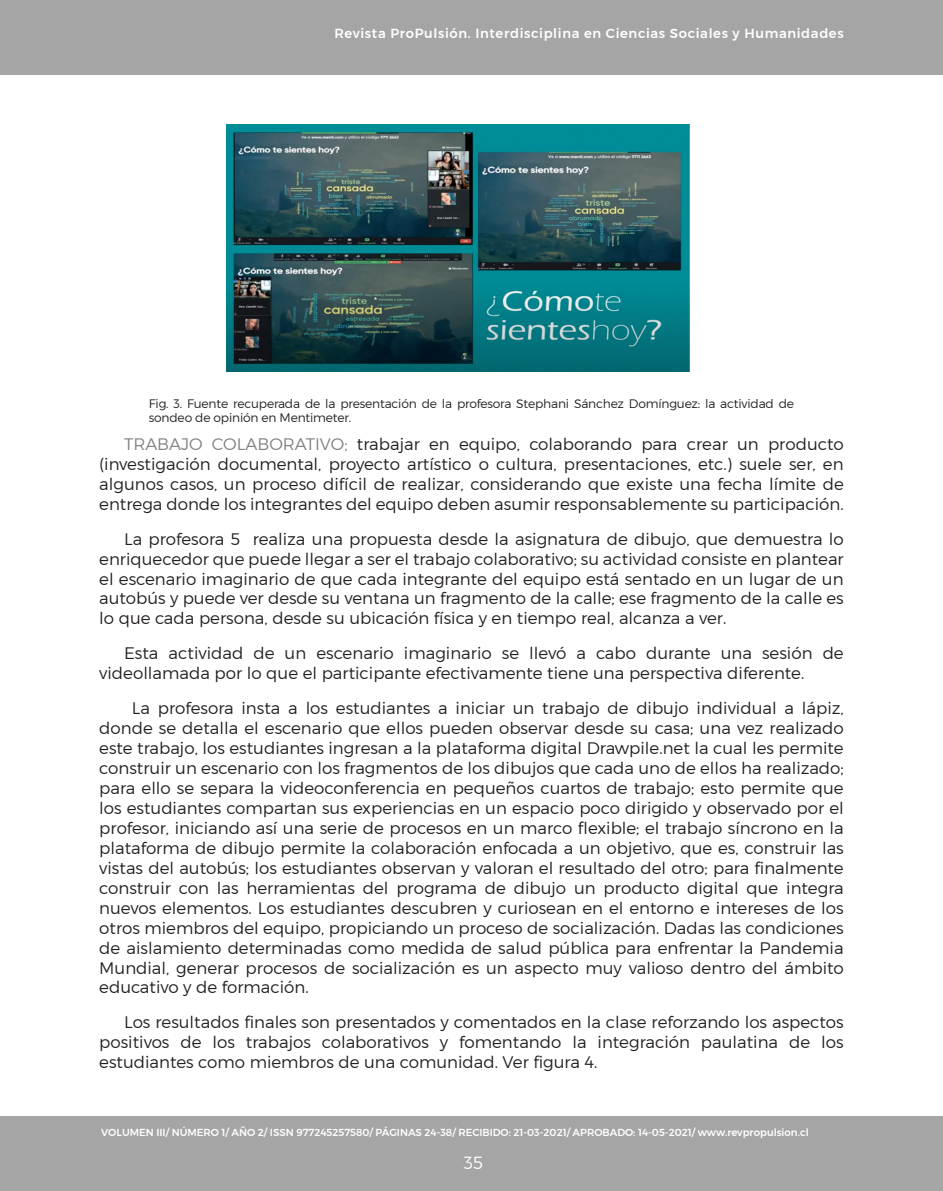
<style>
.page{position:relative;width:943px;height:1191px;background:#fff}
.page>*{position:absolute;margin:0;border:0;box-sizing:border-box;transform-origin:0 0}
.t1{font:300 17.5px "Montserrat";color:#fff}
._07_parrafo_texto_ar{font:300 16.62px/19.9px "Montserrat";color:#231f20;text-align:justify}
.t2{font:500 13.12px "Montserrat";letter-spacing:.05em;color:#fff}
._03_parrafo_instituc{font:300 12.25px/14.7px "Montserrat";letter-spacing:-.015em;color:#231f20}
.t3{font:500 10.15px "Montserrat";color:#fff}
.s1{color:#808080}
</style>
<div class="page">
<div style="left:0;top:1116px;width:943px;height:75px;background:#a5a5a5"></div>
<div style="left:0;top:0;width:943px;height:74px;background:#a5a5a5"></div>
<img style="left:227px;top:124px;width:463px;height:247px">
<p class="t2" style="left:334px;top:25px;width:511px">Revista ProPulsión. Interdisciplina en Ciencias Sociales y Humanidades</p>
<p class="_03_parrafo_instituc" style="left:149px;top:396px;width:646px">Fig. 3. Fuente recuperada de la presentación de la profesora Stephani Sánchez Domínguez: la actividad de sondeo de opinión en Mentimeter.</p>
<p class="_07_parrafo_texto_ar" style="left:99px;top:434px;width:746px;text-indent:25px"><span class="s1">TRABAJO COLABORATIVO;</span> trabajar en equipo, colaborando para crear un producto (investigación documental, proyecto artístico o cultura, presentaciones, etc.) suele ser, en algunos casos, un proceso difícil de realizar, considerando que existe una fecha límite de entrega donde los integrantes del equipo deben asumir responsablemente su participación.</p>
<p class="_07_parrafo_texto_ar" style="left:99px;top:528px;width:746px;text-indent:25px">La profesora 5 realiza una propuesta desde la asignatura de dibujo, que demuestra lo enriquecedor que puede llegar a ser el trabajo colaborativo; su actividad consiste en plantear el escenario imaginario de que cada integrante del equipo está sentado en un lugar de un autobús y puede ver desde su ventana un fragmento de la calle; ese fragmento de la calle es lo que cada persona, desde su ubicación física y en tiempo real, alcanza a ver.</p>
<p class="_07_parrafo_texto_ar" style="left:99px;top:643px;width:746px;text-indent:25px">Esta actividad de un escenario imaginario se llevó a cabo durante una sesión de videollamada por lo que el participante efectivamente tiene una perspectiva diferente.</p>
<p class="_07_parrafo_texto_ar" style="left:99px;top:698px;width:746px;text-indent:33px">La profesora insta a los estudiantes a iniciar un trabajo de dibujo individual a lápiz, donde se detalla el escenario que ellos pueden observar desde su casa; una vez realizado este trabajo, los estudiantes ingresan a la plataforma digital Drawpile.net la cual les permite construir un escenario con los fragmentos de los dibujos que cada uno de ellos ha realizado; para ello se separa la videoconferencia en pequeños cuartos de trabajo; esto permite que los estudiantes compartan sus experiencias en un espacio poco dirigido y observado por el profesor, iniciando así una serie de procesos en un marco flexible; el trabajo síncrono en la plataforma de dibujo permite la colaboración enfocada a un objetivo, que es, construir las vistas del autobús; los estudiantes observan y valoran el resultado del otro; para finalmente construir con las herramientas del programa de dibujo un producto digital que integra nuevos elementos. Los estudiantes descubren y curiosean en el entorno e intereses de los otros miembros del equipo, propiciando un proceso de socialización. Dadas las condiciones de aislamiento determinadas como medida de salud pública para enfrentar la Pandemia Mundial, generar procesos de socialización es un aspecto muy valioso dentro del ámbito educativo y de formación.</p>
<p class="_07_parrafo_texto_ar" style="left:99px;top:1012px;width:746px;text-indent:25px">Los resultados finales son presentados y comentados en la clase reforzando los aspectos positivos de los trabajos colaborativos y fomentando la integración paulatina de los estudiantes como miembros de una comunidad. Ver figura 4.</p>
<p class="t3" style="left:101px;top:1126px;width:709px">VOLUMEN III/ NÚMERO 1/ AÑO 2/ ISSN 977245257580/ PÁGINAS 24-38/ RECIBIDO: 21-03-2021/ APROBADO: 14-05-2021/ www.revpropulsion.cl</p>
<p class="t1" style="left:464px;top:1152px;width:21px">35</p>
</div>
